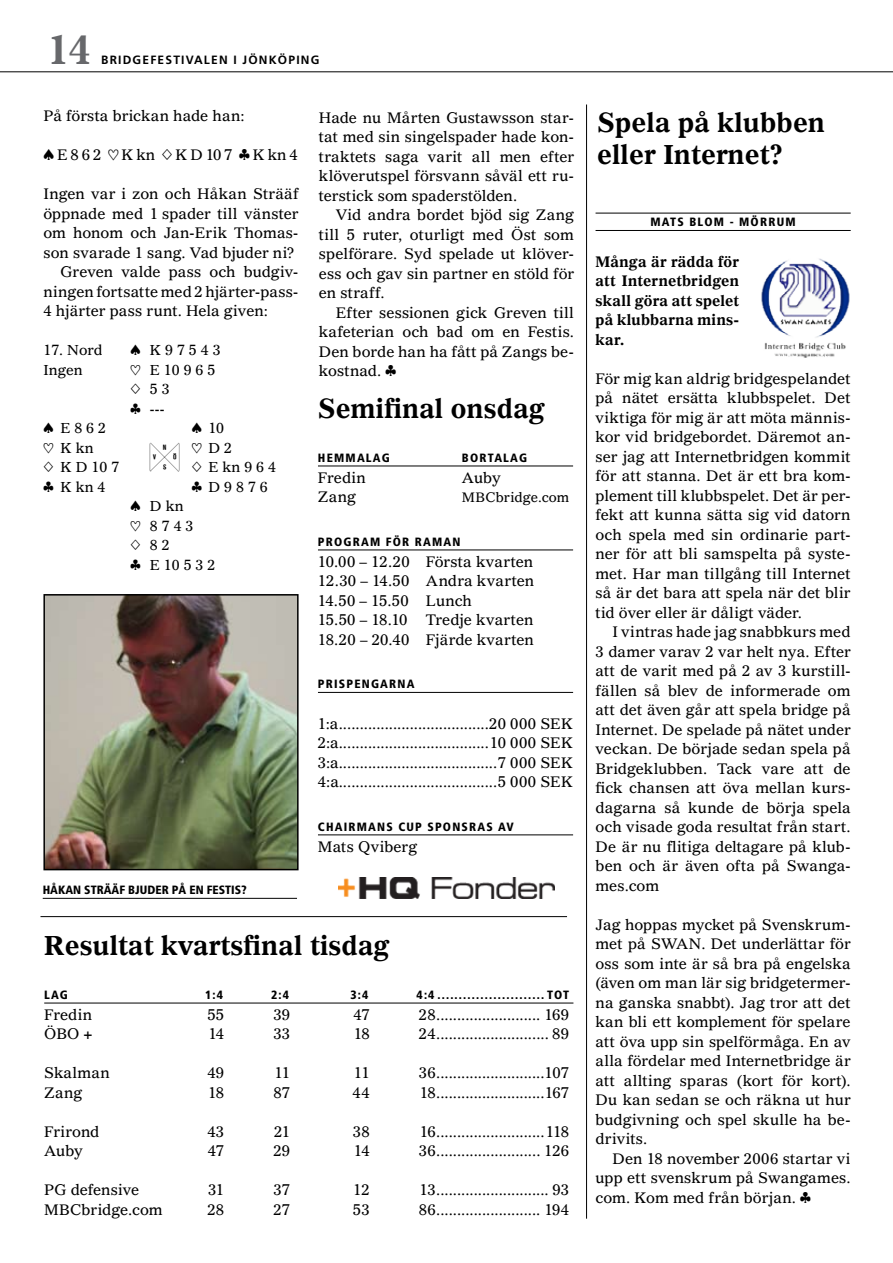
<style>
.page{position:relative;width:893px;height:1263px;background:#fff}
.page>*{position:absolute;margin:0;border:0;box-sizing:border-box;transform-origin:0 0}
.t1{font:40.5px "Gazette Bridge";color:#000}
.t2{font:700 39px "Gazette Bridge";color:#67686b}
.t3{font:700 27px/32.4px "Gazette Bridge";color:#000}
.t4{font:15px/19.5px "Gazette Bridge";color:#000;text-align:justify}
.t5{font:700 15px/19.5px "Gazette Bridge";letter-spacing:.005em;color:#000;text-align:justify}
.t6{font:14.25px/19.5px "Gazette Bridge";color:#000}
.t7{font:13.5px "Gazette Bridge";letter-spacing:.005em;color:#000}
.t8{font:900 condensed 12px "Frutiger";letter-spacing:.1em;color:#000}
.t9{font:700 12px "Frutiger";letter-spacing:.1em;color:#000}
</style>
<div class="page">
<hr style="left:0;top:72px;width:893px;height:1px;background:#000">
<hr style="left:44px;top:1003px;width:529px;height:1px;background:#000">
<img style="left:46px;top:597px;width:250px;height:270px">
<div style="left:43px;top:594px;width:256px;height:276px;border:2px solid #000"></div>
<hr style="left:43px;top:898px;width:254px;height:1px;background:#000">
<hr style="left:318px;top:466px;width:255px;height:1px;background:#000">
<hr style="left:318px;top:550px;width:255px;height:1px;background:#000">
<hr style="left:318px;top:692px;width:255px;height:1px;background:#000">
<hr style="left:318px;top:835px;width:255px;height:1px;background:#000">
<hr style="left:596px;top:213px;width:255px;height:1px;background:#000">
<hr style="left:596px;top:230px;width:255px;height:1px;background:#000">
<img style="left:761px;top:258px;width:89px;height:100px">
<hr style="left:586px;top:104px;width:1px;height:1115px;background:#000">
<hr style="left:40px;top:916px;width:527px;height:1px;background:#000">
<img style="left:339px;top:878px;width:216px;height:20px">
<h2 class="t2" style="left:47px;top:26px;width:43px">14</h2>
<p class="t9" style="left:101px;top:53px;width:220px">BRIDGEFESTIVALEN I JÖNKÖPING</p>
<p class="t4" style="left:43px;top:106px;width:203px">På första brickan hade han:</p>
<p class="t4" style="left:43px;top:145px;width:256px">[ E 8 6 2 ] K kn { K D 10 7 } K kn 4</p>
<p class="t4" style="left:43px;top:184px;width:257px">Ingen var i zon och Håkan Strääf</p>
<p class="t4" style="left:43px;top:203px;width:257px">öppnade med 1 spader till vänster</p>
<p class="t4" style="left:43px;top:223px;width:257px">om honom och Jan-Erik Thomas-</p>
<p class="t4" style="left:43px;top:242px;width:252px">son svarade 1 sang. Vad bjuder ni?</p>
<p class="t4" style="left:60px;top:262px;width:240px">Greven valde pass och budgiv-</p>
<p class="t4" style="left:43px;top:281px;width:257px">ningen fortsatte med 2 hjärter-pass-</p>
<p class="t4" style="left:43px;top:301px;width:226px">4 hjärter pass runt. Hela given:</p>
<p class="t6" style="left:43px;top:340px;width:61px">17. Nord</p>
<p class="t6" style="left:130px;top:340px;width:92px">[ K 9 7 5 4 3</p>
<p class="t6" style="left:43px;top:360px;width:41px">Ingen</p>
<p class="t6" style="left:130px;top:360px;width:86px">] E 10 9 6 5 { 5 3<br>} ---</p>
<p class="t6" style="left:43px;top:418px;width:64px">[ E 8 6 2</p>
<p class="t6" style="left:192px;top:418px;width:34px">[ 10</p>
<p class="t6" style="left:43px;top:438px;width:52px">] K kn</p>
<p class="t6" style="left:192px;top:438px;width:42px">] D 2</p>
<p class="t6" style="left:43px;top:457px;width:77px">{ K D 10 7</p>
<h1 class="t1" style="left:150px;top:432px;width:31px">¤</h1>
<p class="t6" style="left:192px;top:457px;width:86px">{ E kn 9 6 4</p>
<p class="t6" style="left:43px;top:477px;width:64px">} K kn 4</p>
<p class="t6" style="left:192px;top:477px;width:77px">} D 9 8 7 6</p>
<p class="t6" style="left:130px;top:496px;width:86px">[ D kn<br>] 8 7 4 3<br>{ 8 2<br>} E 10 5 3 2</p>
<p class="t8" style="left:43px;top:883px;width:50px">HÅKAN STRÄÄF</p>
<p class="t8" style="left:128px;top:883px;width:8px">BJUDER</p>
<p class="t8" style="left:172px;top:883px;width:42px">PÅ EN FESTIS</p>
<p class="t8" style="left:241px;top:883px;width:7px">?</p>
<p class="t4" style="left:319px;top:107px;width:257px">Hade nu Mårten Gustawsson star&shy;tat med sin singelspader hade kon&shy;traktets saga varit all men efter klöverutspel försvann såväl ett ru&shy;terstick som spaderstölden.</p>
<p class="t4" style="left:319px;top:205px;width:257px;text-indent:17px">Vid andra bordet bjöd sig Zang till 5 ruter, oturligt med Öst som spelförare. Syd spelade ut klöver&shy;ess och gav sin partner en stöld för en straff.</p>
<p class="t4" style="left:319px;top:302px;width:257px;text-indent:17px">Efter sessionen gick Greven till kafeterian och bad om en Festis.<br>Den borde han ha fått på Zangs be&shy;kostnad. §</p>
<h3 class="t3" style="left:318px;top:392px;width:228px">Semifinal onsdag</h3>
<p class="t8" style="left:318px;top:450px;width:73px">HEMMALAG</p>
<p class="t8" style="left:462px;top:450px;width:67px">B ORTALAG</p>
<p class="t4" style="left:318px;top:467px;width:50px">Fredin</p>
<p class="t4" style="left:462px;top:467px;width:40px">Auby</p>
<p class="t4" style="left:318px;top:487px;width:40px">Zang</p>
<p class="t7" style="left:462px;top:489px;width:109px">MBCbridge.com</p>
<p class="t8" style="left:318px;top:534px;width:10px">PROGRAM</p>
<p class="t8" style="left:386px;top:534px;width:39px">FÖR RAMAN</p>
<p class="t4" style="left:318px;top:551px;width:218px;text-align:left">10.00 – 12.20 Första kvarten<br>12.30 – 14.50 Andra kvarten<br>14.50 – 15.50 Lunch<br>15.50 – 18.10 Tredje kvarten<br>18.20 – 20.40 Fjärde kvarten</p>
<p class="t8" style="left:318px;top:677px;width:8px">PRIS</p>
<p class="t8" style="left:347px;top:677px;width:18px">PENGARNA</p>
<p class="t4" style="left:318px;top:713px;width:257px">1:a....................................20 000 SEK 2:a....................................10 000 SEK 3:a......................................7 000 SEK 4:a......................................5 000 SEK</p>
<p class="t8" style="left:318px;top:819px;width:18px">CHAIRMANS</p>
<p class="t8" style="left:398px;top:819px;width:54px">CUP SPONSRAS</p>
<p class="t8" style="left:498px;top:819px;width:9px">AV</p>
<p class="t4" style="left:318px;top:836px;width:101px">Mats Qviberg</p>
<h3 class="t3" style="left:44px;top:929px;width:347px">Resultat kvartsfinal tisdag</h3>
<p class="t8" style="left:44px;top:987px;width:14px">LAG</p>
<p class="t8" style="left:205px;top:987px;width:19px">1:4</p>
<p class="t8" style="left:271px;top:987px;width:19px">2:4</p>
<p class="t8" style="left:351px;top:987px;width:19px">3:4</p>
<p class="t8" style="left:417px;top:987px;width:146px">4:4 ......................... TOT</p>
<p class="t4" style="left:44px;top:1004px;width:50px">Fredin</p>
<p class="t4" style="left:207px;top:1004px;width:18px">55</p>
<p class="t4" style="left:273px;top:1004px;width:18px">39</p>
<p class="t4" style="left:353px;top:1004px;width:18px">47</p>
<p class="t4" style="left:419px;top:1004px;width:152px">28......................... 169</p>
<p class="t4" style="left:44px;top:1024px;width:50px">ÖBO +</p>
<p class="t4" style="left:208px;top:1024px;width:17px">14</p>
<p class="t4" style="left:273px;top:1024px;width:18px">33</p>
<p class="t4" style="left:354px;top:1024px;width:18px">18</p>
<p class="t4" style="left:419px;top:1024px;width:152px">24........................... 89</p>
<p class="t4" style="left:44px;top:1063px;width:67px">Skalman</p>
<p class="t4" style="left:207px;top:1063px;width:18px">49</p>
<p class="t4" style="left:274px;top:1063px;width:17px">11</p>
<p class="t4" style="left:354px;top:1063px;width:17px">11</p>
<p class="t4" style="left:419px;top:1063px;width:152px">36..........................107</p>
<p class="t4" style="left:44px;top:1082px;width:40px">Zang</p>
<p class="t4" style="left:208px;top:1082px;width:18px">18</p>
<p class="t4" style="left:274px;top:1082px;width:18px">87</p>
<p class="t4" style="left:353px;top:1082px;width:19px">44</p>
<p class="t4" style="left:420px;top:1082px;width:151px">18..........................167</p>
<p class="t4" style="left:44px;top:1121px;width:57px">Frirond</p>
<p class="t4" style="left:207px;top:1121px;width:18px">43</p>
<p class="t4" style="left:274px;top:1121px;width:17px">21</p>
<p class="t4" style="left:353px;top:1121px;width:18px">38</p>
<p class="t4" style="left:420px;top:1121px;width:151px">16..........................118</p>
<p class="t4" style="left:44px;top:1141px;width:40px">Auby</p>
<p class="t4" style="left:208px;top:1141px;width:18px">47</p>
<p class="t4" style="left:273px;top:1141px;width:18px">29</p>
<p class="t4" style="left:354px;top:1141px;width:17px">14</p>
<p class="t4" style="left:419px;top:1141px;width:152px">36......................... 126</p>
<p class="t4" style="left:44px;top:1180px;width:97px">PG defensive</p>
<p class="t4" style="left:208px;top:1180px;width:17px">31</p>
<p class="t4" style="left:274px;top:1180px;width:18px">37</p>
<p class="t4" style="left:353px;top:1180px;width:18px">12</p>
<p class="t4" style="left:419px;top:1180px;width:151px">13........................... 93</p>
<p class="t4" style="left:44px;top:1199px;width:120px">MBCbridge.com</p>
<p class="t4" style="left:207px;top:1199px;width:18px">28</p>
<p class="t4" style="left:274px;top:1199px;width:18px">27</p>
<p class="t4" style="left:353px;top:1199px;width:18px">53</p>
<p class="t4" style="left:419px;top:1199px;width:152px">86......................... 194</p>
<h3 class="t3" style="left:597px;top:105px;width:229px">Spela på klubben eller Internet?</h3>
<p class="t8" style="left:651px;top:215px;width:20px">MATS</p>
<p class="t8" style="left:689px;top:215px;width:18px">BLOM</p>
<p class="t8" style="left:730px;top:215px;width:67px">- MÖRRUM</p>
<p class="t5" style="left:596px;top:251px;width:145px">Många är rädda för att Internetbridgen skall göra att spelet på klubbarna mins&shy;kar.</p>
<p class="t4" style="left:596px;top:368px;width:257px">För mig kan aldrig bridgespelandet på nätet ersätta klubbspelet. Det viktiga för mig är att möta männis&shy;kor vid bridgebordet. Däremot an&shy;ser jag att Internetbridgen kommit för att stanna. Det är ett bra kom&shy;plement till klubbspelet. Det är per&shy;fekt att kunna sätta sig vid datorn och spela med sin ordinarie part&shy;ner för att bli samspelta på syste&shy;met. Har man tillgång till Internet så är det bara att spela när det blir tid över eller är dåligt väder.</p>
<p class="t4" style="left:596px;top:622px;width:257px;text-indent:17px">I vintras hade jag snabbkurs med 3 damer varav 2 var helt nya. Efter att de varit med på 2 av 3 kurstill&shy;fällen så blev de informerade om att det även går att spela bridge på Internet. De spelade på nätet under veckan. De började sedan spela på Bridgeklubben. Tack vare att de fick chansen att öva mellan kurs&shy;dagarna så kunde de börja spela och visade goda resultat från start.<br>De är nu flitiga deltagare på klub&shy;ben och är även ofta på Swanga&shy;mes.com</p>
<p class="t4" style="left:596px;top:914px;width:257px">Jag hoppas mycket på Svenskrum&shy;met på SWAN. Det underlättar för oss som inte är så bra på engelska (även om man lär sig bridgetermer&shy;na ganska snabbt). Jag tror att det kan bli ett komplement för spelare att öva upp sin spelförmåga. En av alla fördelar med Internetbridge är att allting sparas (kort för kort).<br>Du kan sedan se och räkna ut hur budgivning och spel skulle ha be&shy;drivits.</p>
<p class="t4" style="left:596px;top:1148px;width:257px;text-indent:17px">Den 18 november 2006 startar vi upp ett svenskrum på Swangames. com. Kom med från början. §</p>
</div>
